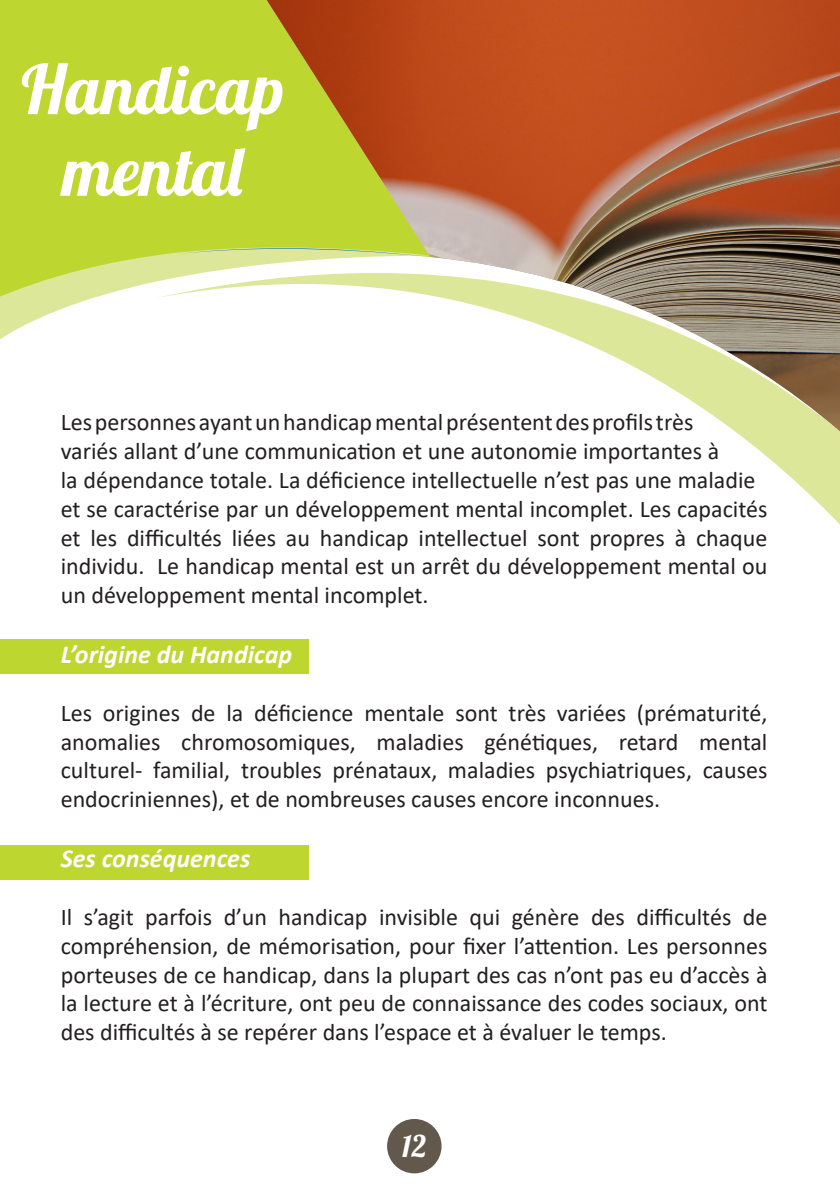
<style>
.page{position:relative;width:840px;height:1191px;background:#fff}
.page>*{position:absolute;margin:0;border:0;box-sizing:border-box;transform-origin:0 0}
.t1{font:68px/81.6px "Lobster 1.4";letter-spacing:.035em;color:#fff;text-align:center}
.t2{font:30px "Lobster 1.4";color:#fff}
.t3{font:italic 700 26px "Calibri";color:#fff}
.t4{font:24px/28.8px "Calibri";color:#231f20;text-align:justify}
</style>
<div class="page">
<div style="left:0;top:0;width:266px;height:247px;background:#bed630"></div>
<svg style="left:0;top:247px;width:266px;height:92px"></svg>
<svg style="left:0;top:248px;width:266px;height:55px;background:#d4e27d"></svg>
<svg style="left:154px;top:273px;width:685px;height:251px"></svg>
<img style="left:266px;top:0;width:573px;height:431px">
<div style="left:0;top:639px;width:308px;height:34px;background:#bed630"></div>
<div style="left:0;top:845px;width:308px;height:34px;background:#bed630"></div>
<div style="left:387px;top:1119px;width:54px;height:54px;background:#62584b;border-radius:50%"></div>
<p class="t1" style="left:21px;top:48px;width:264px">Handicap mental</p>
<p class="t4" style="left:61px;top:407px;width:708px;text-align:left">Les personnes ayant un handicap mental présentent des profils très<br>variés allant d’une communication et une autonomie importantes à<br>la dépendance totale. La déficience intellectuelle n’est pas une maladie et se caractérise par un développement mental incomplet. Les capacités et les difficultés liées au handicap intellectuel sont propres à chaque individu. Le handicap mental est un arrêt du développement mental ou un développement mental incomplet.</p>
<p class="t3" style="left:61px;top:636px;width:233px">L’origine du Handicap</p>
<p class="t4" style="left:61px;top:698px;width:708px">Les origines de la déficience mentale sont très variées (prématurité, anomalies chromosomiques, maladies génétiques, retard mental culturel- familial, troubles prénataux, maladies psychiatriques, causes endocriniennes), et de nombreuses causes encore inconnues.</p>
<p class="t3" style="left:61px;top:840px;width:191px">Ses conséquences</p>
<p class="t4" style="left:61px;top:902px;width:708px">Il s’agit parfois d’un handicap invisible qui génère des difficultés de compréhension, de mémorisation, pour fixer l’attention. Les personnes porteuses de ce handicap, dans la plupart des cas n’ont pas eu d’accès à la lecture et à l’écriture, ont peu de connaissance des codes sociaux, ont des difficultés à se repérer dans l’espace et à évaluer le temps.</p>
<p class="t2" style="left:401px;top:1126px;width:26px">12</p>
</div>
